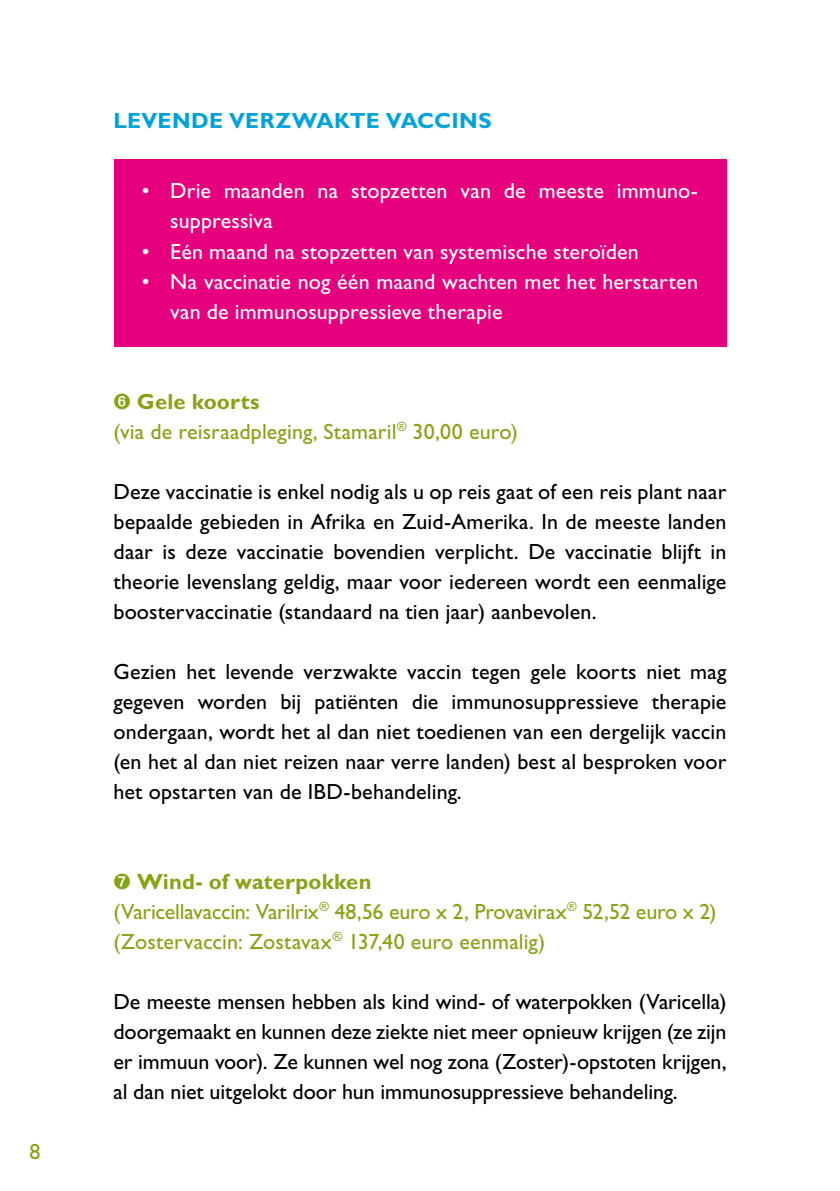
<style>
.page{position:relative;width:840px;height:1191px;background:#fff}
.page>*{position:absolute;margin:0;border:0;box-sizing:border-box;transform-origin:0 0}
.t1{font:22px/30px "Gill Sans Std";color:#000;text-align:justify}
.t2{font:22px/30px "Gill Sans Std";color:#86a315}
.t3{font:22px/30px "Gill Sans Std";letter-spacing:.005em;color:#fff}
.t4{font:700 22px "Gill Sans Std";letter-spacing:.01em;color:#00a2dc}
.s1{font-weight:700}
</style>
<div class="page">
<div style="left:113px;top:159px;width:613px;height:187px;background:#e6007d"></div>
<p class="t2" style="left:29px;top:1136px;width:13px">8</p>
<p class="t4" style="left:113px;top:108px;width:379px">LEVENDE VERZWAKTE VACCINS</p>
<p class="t3" style="left:170px;top:176px;width:527px;text-indent:-28px">• Drie maanden na stopzetten van de meeste immuno&shy;suppressiva</p>
<p class="t3" style="left:142px;top:236px;width:498px">• Eén maand na stopzetten van systemische steroïden</p>
<p class="t3" style="left:170px;top:266px;width:529px;text-indent:-28px">• Na vaccinatie nog één maand wachten met het herstarten van de immunosuppressieve therapie</p>
<p class="t2" style="left:113px;top:386px;width:405px">➏ <span class="s1">Gele koorts<br></span>(via de reisraadpleging, Stamaril<sup>®</sup> 30,00 euro)</p>
<p class="t1" style="left:113px;top:476px;width:614px">Deze vaccinatie is enkel nodig als u op reis gaat of een reis plant naar bepaalde gebieden in Afrika en Zuid-Amerika. In de meeste landen daar is deze vaccinatie bovendien verplicht. De vaccinatie blijft in theorie levenslang geldig, maar voor iedereen wordt een eenmalige boostervaccinatie (standaard na tien jaar) aanbevolen.</p>
<p class="t1" style="left:113px;top:656px;width:614px">Gezien het levende verzwakte vaccin tegen gele koorts niet mag gegeven worden bij patiënten die immunosuppressieve therapie ondergaan, wordt het al dan niet toedienen van een dergelijk vaccin (en het al dan niet reizen naar verre landen) best al besproken voor het opstarten van de IBD-behandeling.</p>
<p class="t2" style="left:113px;top:866px;width:604px">➐ <span class="s1">Wind- of waterpokken<br></span>(Varicellavaccin: Varilrix<sup>®</sup> 48,56 euro x 2, Provavirax<sup>®</sup> 52,52 euro x 2) (Zostervaccin: Zostavax<sup>®</sup> 137,40 euro eenmalig)</p>
<p class="t1" style="left:113px;top:986px;width:614px">De meeste mensen hebben als kind wind- of waterpokken (Varicella) doorgemaakt en kunnen deze ziekte niet meer opnieuw krijgen (ze zijn er immuun voor). Ze kunnen wel nog zona (Zoster)-opstoten krijgen, al dan niet uitgelokt door hun immunosuppressieve behandeling.</p>
</div>
